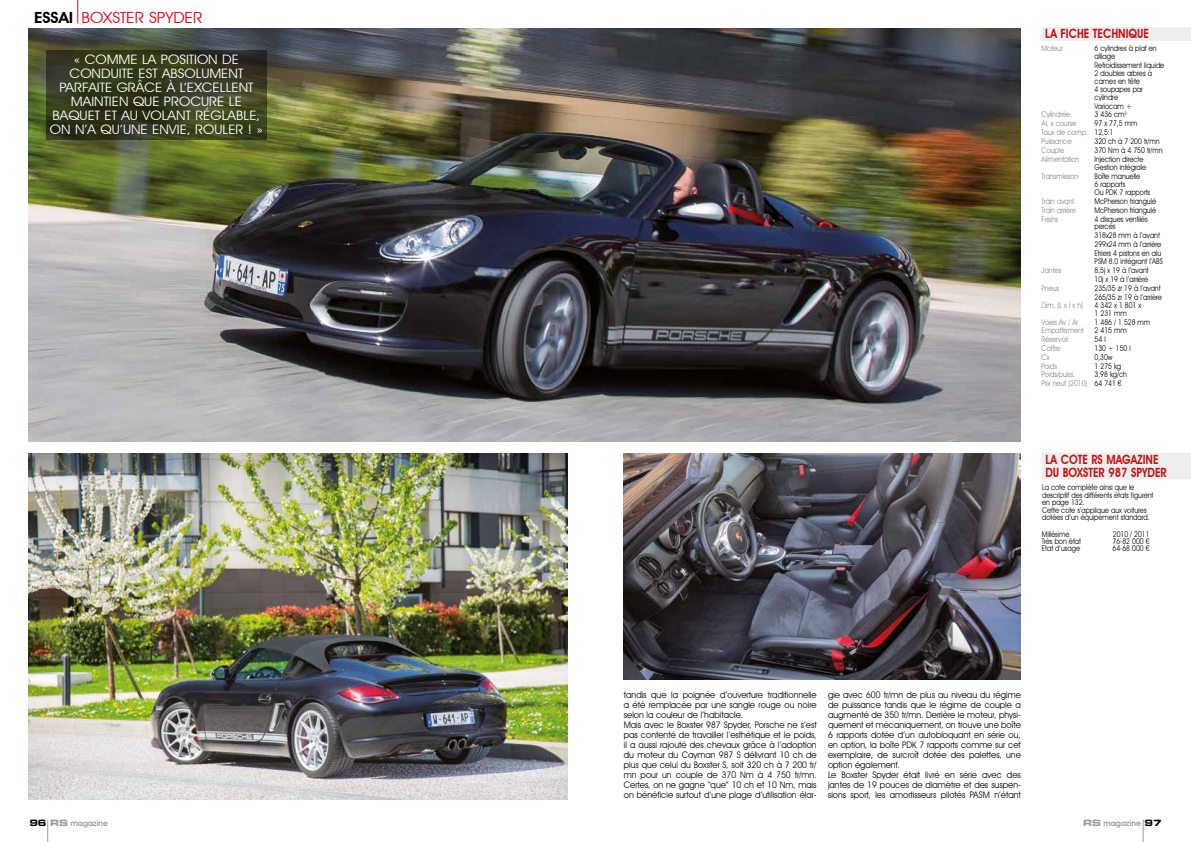
<style>
.page{position:relative;width:1191px;height:842px;background:#fff}
.page>*{position:absolute;margin:0;border:0;box-sizing:border-box;transform-origin:0 0}
.t1{font:15.4px "Avant Garde IT Cby BT";letter-spacing:-.005em;color:#e30613;scale:1.1 1}
.t2{font:13px/14px "Avant Garde IT Cby BT";color:#fff;text-align:center;scale:1.1 1}
.t3{font:600 12.8px/13px "Avant Garde IT Cby BT";color:#c51315;scale:.86 1}
.t4{font:9px/10px "Avant Garde IT Cby BT";color:#000;scale:.95 1}
.t5{font:600 8px "Avant Garde IT Cby BT";color:#9d9d9c}
.t6{font:7.9px/8.8px "Avant Garde IT Cby BT";color:#000;scale:.86 1}
.t7{font:7.9px/8.8px "Avant Garde IT Cby BT";color:#878787;scale:.86 1}
.s1{font-weight:600;color:#000}
.s2{color:#000}
.s3{color:#878787}
.s4{font-family:"Eurostile Bold Extended Two";font-weight:400;font-size:8.7px;color:#000}
.s5{font-family:"Eurostile Bold Extended Two";font-weight:400;font-size:8.7px}
</style>
<div class="page">
<svg style="left:47px;top:820px;width:1px;height:22px"></svg>
<svg style="left:1142px;top:819px;width:1px;height:23px"></svg>
<svg style="left:77px;top:0;width:1px;height:23px"></svg>
<div style="left:1041px;top:27px;width:150px;height:14px;background:#ededed"></div>
<img style="left:28px;top:28px;width:992px;height:414px">
<img style="left:28px;top:453px;width:539px;height:346px">
<img style="left:624px;top:453px;width:396px;height:227px">
<svg style="left:47px;top:50px;width:220px;height:90px;background:#34391d"></svg>
<div style="left:1041px;top:453px;width:150px;height:13px;background:#ededed"></div>
<div style="left:1041px;top:466px;width:150px;height:13px;background:#ededed"></div>
<h1 class="t1" style="left:34px;top:8px;width:155px"><span class="s1">ESSAI</span> BOXSTER SPYDER</h1>
<h2 class="t2" style="left:50px;top:52px;width:195px">« COMME LA POSITION DE<br>CONDUITE EST ABSOLUMENT<br>PARFAITE GRÂCE À L’EXCELLENT<br>MAINTIEN QUE PROCURE LE<br>BAQUET ET AU VOLANT RÉGLABLE,<br>ON N’A QU’UNE ENVIE, ROULER ! »</h2>
<h3 class="t3" style="left:1045px;top:27px;width:122px">LA FICHE TECHNIQUE</h3>
<p class="t7" style="left:1041px;top:44px;width:26px">Moteur</p>
<p class="t6" style="left:1094px;top:45px;width:74px;line-height:7.4px">6 cylindres à plat en alliage</p>
<p class="t6" style="left:1094px;top:60px;width:83px">Refroidissement liquide<br>2 doubles arbres à</p>
<p class="t6" style="left:1094px;top:76px;width:58px">cames en tête<br>4 soupapes par</p>
<p class="t6" style="left:1094px;top:93px;width:45px">cylindre<br>Variocam +</p>
<p class="t7" style="left:1041px;top:110px;width:35px">Cylindrée</p>
<p class="t6" style="left:1094px;top:110px;width:39px">3 436 cm<sup>3</sup></p>
<p class="t7" style="left:1041px;top:119px;width:42px">Al. x course</p>
<p class="t7" style="left:1041px;top:119px;width:113px;text-indent:53px"><span class="s2">97 x 77,5 mm<br></span>Taux de comp. <span class="s2">12,5:1<br></span>Puissance</p>
<p class="t6" style="left:1094px;top:137px;width:77px">320 ch à 7 200 tr/mn</p>
<p class="t7" style="left:1041px;top:145px;width:28px">Couple</p>
<p class="t6" style="left:1094px;top:145px;width:80px">370 Nm à 4 750 tr/mn</p>
<p class="t7" style="left:1041px;top:154px;width:45px">Alimentation</p>
<p class="t6" style="left:1094px;top:154px;width:62px">Injection directe<br>Gestion intégrale</p>
<p class="t7" style="left:1041px;top:172px;width:44px">Transmission</p>
<p class="t6" style="left:1094px;top:173px;width:55px;line-height:7.4px">Boîte manuelle<br>6 rapports</p>
<p class="t6" style="left:1094px;top:188px;width:66px">Ou PDK 7 rapports</p>
<p class="t7" style="left:1041px;top:197px;width:40px">Train avant</p>
<p class="t6" style="left:1094px;top:197px;width:73px">McPherson triangulé</p>
<p class="t7" style="left:1041px;top:206px;width:41px">Train arrière</p>
<p class="t6" style="left:1094px;top:206px;width:73px">McPherson triangulé</p>
<p class="t7" style="left:1041px;top:214px;width:21px">Freins</p>
<p class="t6" style="left:1094px;top:215px;width:63px;line-height:7.4px">4 disques ventilés percés</p>
<p class="t6" style="left:1094px;top:231px;width:81px">318x28 mm à l’avant<br>299x24 mm à l’arrière<br>Etriers 4 pistons en alu<br>PSM 8.0 intégrant l’ABS</p>
<p class="t7" style="left:1041px;top:266px;width:24px">Jantes</p>
<p class="t6" style="left:1094px;top:266px;width:64px">8,5j x 19 à l’avant<br>10j x 19 à l’arrière</p>
<p class="t7" style="left:1041px;top:283px;width:22px">Pneus</p>
<p class="t6" style="left:1094px;top:283px;width:80px">235/35 zr 19 à l’avant<br>265/35 zr 19 à l’arrière</p>
<p class="t7" style="left:1041px;top:301px;width:50px">Dim. (L x l x h)</p>
<p class="t6" style="left:1094px;top:302px;width:56px;line-height:7.4px">4 342 x 1 801 x<br>1 231 mm</p>
<p class="t7" style="left:1041px;top:317px;width:44px">Voies Av / Ar</p>
<p class="t6" style="left:1094px;top:317px;width:66px">1 486 / 1 528 mm</p>
<p class="t7" style="left:1041px;top:326px;width:50px">Empattement</p>
<p class="t6" style="left:1094px;top:326px;width:39px">2 415 mm</p>
<p class="t7" style="left:1041px;top:335px;width:33px">Réservoir</p>
<p class="t6" style="left:1094px;top:335px;width:14px">54 l</p>
<p class="t7" style="left:1041px;top:344px;width:23px">Coffre</p>
<p class="t6" style="left:1094px;top:344px;width:44px">130 + 150 l</p>
<p class="t7" style="left:1041px;top:352px;width:11px">Cx</p>
<p class="t6" style="left:1094px;top:352px;width:23px">0,30w</p>
<p class="t7" style="left:1041px;top:361px;width:19px">Poids</p>
<p class="t6" style="left:1094px;top:361px;width:32px">1 275 kg</p>
<p class="t7" style="left:1041px;top:370px;width:40px">Poids/puiss.</p>
<p class="t6" style="left:1041px;top:370px;width:101px;text-indent:53px">3,98 kg/ch<br><span class="s3">Prix neuf (2010)</span> 64 741 €</p>
<h3 class="t3" style="left:1045px;top:452px;width:143px">LA COTE RS MAGAZINE<br>DU BOXSTER 987 SPYDER</h3>
<p class="t6" style="left:1042px;top:484px;width:131px;line-height:7.4px">La cote complète ainsi que le descriptif des différents états figurent en page 132.<br>Cette cote s’applique aux voitures dotées d’un équipement standard.</p>
<p class="t6" style="left:1041px;top:529px;width:34px">Millésime</p>
<p class="t6" style="left:1112px;top:529px;width:44px">2010 / 2011</p>
<p class="t6" style="left:1041px;top:537px;width:47px">Très bon état</p>
<p class="t6" style="left:1112px;top:537px;width:45px">76-82 000 €</p>
<p class="t6" style="left:1041px;top:544px;width:46px">Etat d’usage</p>
<p class="t6" style="left:1112px;top:544px;width:45px">64-68 000 €</p>
<p class="t4" style="left:624px;top:690px;width:204px">tandis que la poignée d’ouverture traditionnelle a été remplacée par une sangle rouge ou noire selon la couleur de l’habitacle.<br>Mais avec le Boxster 987 Spyder, Porsche ne s’est pas contenté de travailler l’esthétique et le poids, il a aussi rajouté des chevaux grâce à l’adoption du moteur du Cayman 987 S délivrant 10 ch de plus que celui du Boxster S, soit 320 ch à 7 200 tr/ mn pour un couple de 370 Nm à 4 750 tr/mn.<br>Certes, on ne gagne “que” 10 ch et 10 Nm, mais on bénéficie surtout d’une plage d’utilisation élar-</p>
<p class="t4" style="left:828px;top:690px;width:204px">gie avec 600 tr/mn de plus au niveau du régime de puissance tandis que le régime de couple a augmenté de 350 tr/mn. Derrière le moteur, physi&shy;quement et mécaniquement, on trouve une boîte 6 rapports dotée d’un autobloquant en série ou, en option, la boîte PDK 7 rapports comme sur cet exemplaire, de surcroît dotée des palettes, une option également.<br>Le Boxster Spyder était livré en série avec des jantes de 19 pouces de diamètre et des suspen&shy;sions sport, les amortisseurs pilotés PASM n’étant</p>
<p class="t5" style="left:29px;top:818px;width:80px"><span class="s4">96</span> <span class="s5">RS</span> magazine</p>
<p class="t5" style="left:1083px;top:818px;width:80px"><span class="s5">RS</span> magazine <span class="s4">97</span></p>
</div>
